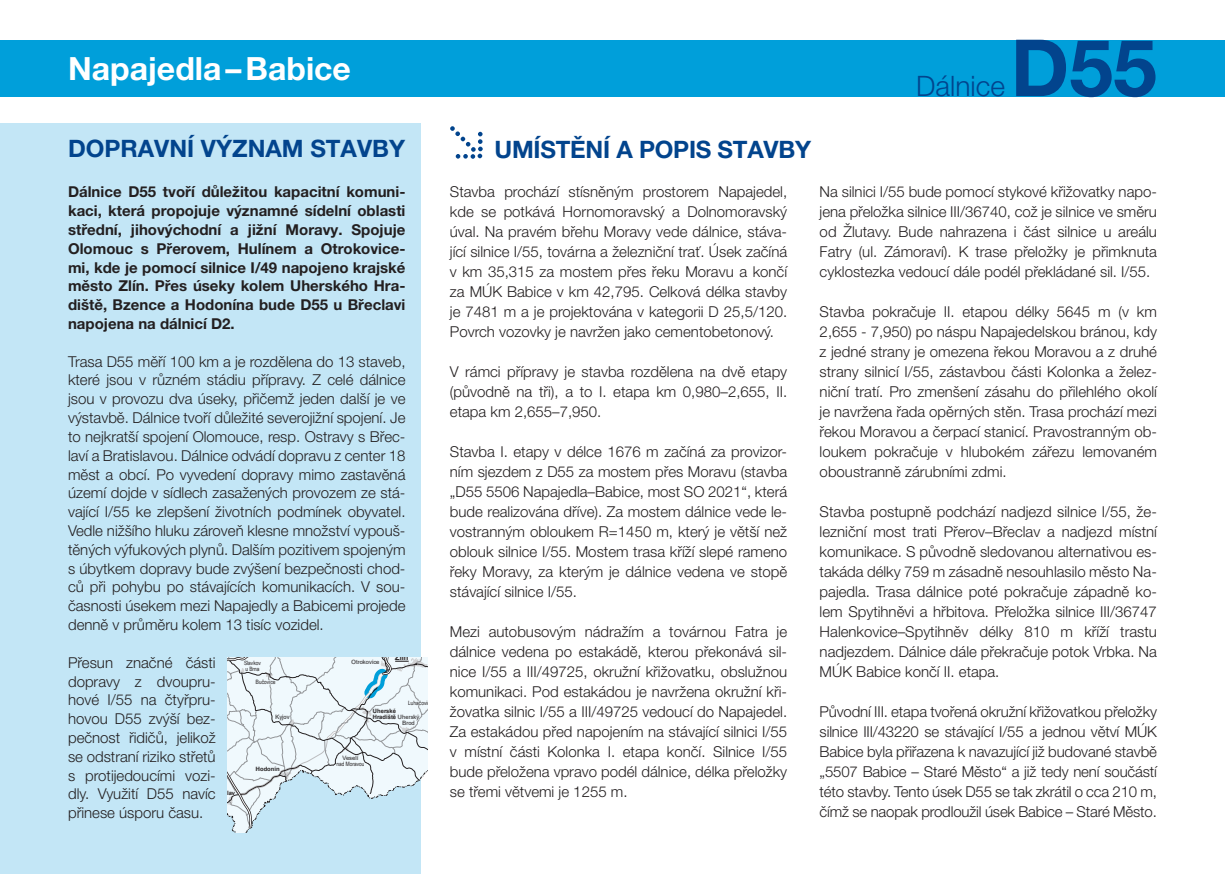
<style>
.page{position:relative;width:1225px;height:874px;background:#fff}
.page>*{position:absolute;margin:0;border:0;box-sizing:border-box;transform-origin:0 0}
.t1{font:700 78.8px "Helvetica Neue LT Pro";color:#02448d}
.t2{font:700 32px "Helvetica Neue LT Pro";color:#fff}
.t3{font:300 28.2px "Helvetica Neue LT Pro";color:#02448d}
.t4{font:700 24px "Helvetica Neue LT Pro";color:#02448d}
.t5{font:300 15px/20px "Helvetica Neue LT Pro";color:#231f20;text-align:justify}
.t6{font:700 15px/18.8px "Helvetica Neue LT Pro";color:#231f20;text-align:justify}
.t7{font:700 7.4px "Arial";color:#231f20}
.t8{font:5.8px/6px "Arial Narrow";color:#231f20;text-align:center}
.t9{font:5.8px/6.2px "Arial";color:#231f20}
.t10{font:700 5.8px "Arial";color:#231f20}
.s1{font-weight:700}
.s2{font-family:"Arial"}
</style>
<div class="page">
<div style="left:0;top:40px;width:1225px;height:56px;background:#009fda"></div>
<div style="left:0;top:123px;width:421px;height:750px;background:#c3e6f6"></div>
<svg style="left:227px;top:657px;width:201px;height:175px"></svg>
<svg style="left:450px;top:126px;width:33px;height:33px"></svg>
<p class="t2" style="left:68px;top:48px;width:284px">Napajedla–Babice</p>
<p class="t4" style="left:68px;top:133px;width:338px">DOPRAVNÍ VÝZNAM STAVBY</p>
<p class="t6" style="left:68px;top:182px;width:339px">Dálnice D55 tvoří důležitou kapacitní komuni&shy;kaci, která propojuje významné sídelní oblasti střední, jihovýchodní a jižní Moravy. Spojuje Olomouc s Přerovem, Hulínem a Otrokovice&shy;mi, kde je pomocí silnice I/49 napojeno krajské město Zlín. Přes úseky kolem Uherského Hra&shy;diště, Bzence a Hodonína bude D55 u Břeclavi napojena na dálnicí D2.</p>
<p class="t5" style="left:68px;top:351px;width:339px;line-height:18.8px">Trasa D55 měří 100 km a je rozdělena do 13 staveb, které jsou v různém stádiu přípravy. Z celé dálnice jsou v provozu dva úseky, přičemž jeden další je ve výstavbě. Dálnice tvoří důležité severojižní spojení. Je to nejkratší spojení Olomouce, resp. Ostravy s Břec&shy;laví a Bratislavou. Dálnice odvádí dopravu z center 18 měst a obcí. Po vyvedení dopravy mimo zastavěná území dojde v sídlech zasažených provozem ze stá&shy;vající I/55 ke zlepšení životních podmínek obyvatel.<br>Vedle nižšího hluku zároveň klesne množství vypouš&shy;těných výfukových plynů. Dalším pozitivem spojeným s úbytkem dopravy bude zvýšení bezpečnosti chod&shy;ců při pohybu po stávajících komunikacích. V sou&shy;časnosti úsekem mezi Napajedly a Babicemi projede denně v průměru kolem 13 tisíc vozidel.</p>
<p class="t5" style="left:68px;top:652px;width:149px;line-height:18.8px">Přesun značné části dopravy z dvoupru&shy;hové I/55 na čtyřpru&shy;hovou D55 zvýší bez&shy;pečnost řidičů, jelikož se odstraní riziko střetů s protijedoucími vozi&shy;dly. Využití D55 navíc přinese úsporu času.</p>
<p class="t7" style="left:395px;top:652px;width:15px">Zlín</p>
<p class="t8" style="left:244px;top:659px;width:18px;text-align:left">Slavkov u Brna</p>
<p class="t9" style="left:351px;top:658px;width:29px">Otrokovice</p>
<p class="t10" style="left:373px;top:706px;width:25px">Uherské</p>
<p class="t8" style="left:256px;top:678px;width:21px">Bučovice</p>
<p class="t8" style="left:408px;top:699px;width:26px">Luhačovice</p>
<p class="t9" style="left:402px;top:713px;width:18px;text-indent:-30px"><span class="s1">Hradiště</span> Uherský<br>Brod</p>
<p class="t9" style="left:275px;top:714px;width:16px">Kyjov</p>
<p class="t8" style="left:336px;top:754px;width:30px"><span class="s2">Veselí<br></span>nad Moravou</p>
<p class="t10" style="left:256px;top:764px;width:25px">Hodonín</p>
<p class="t10" style="left:214px;top:788px;width:23px">Břeclav</p>
<p class="t4" style="left:494px;top:135px;width:318px">UMÍSTĚNÍ A POPIS STAVBY</p>
<p class="t3" style="left:916px;top:69px;width:90px">Dálnice</p>
<p class="t1" style="left:1010px;top:19px;width:148px">D55</p>
<p class="t5" style="left:450px;top:181px;width:339px">Stavba prochází stísněným prostorem Napajedel, kde se potkává Hornomoravský a Dolnomoravský úval. Na pravém břehu Moravy vede dálnice, stáva&shy;jící silnice I/55, továrna a železniční trať. Úsek začíná v km 35,315 za mostem přes řeku Moravu a končí za MÚK Babice v km 42,795. Celková délka stavby je 7481 m a je projektována v kategorii D 25,5/120.<br>Povrch vozovky je navržen jako cementobetonový.</p>
<p class="t5" style="left:450px;top:361px;width:339px">V rámci přípravy je stavba rozdělena na dvě etapy (původně na tři), a to I. etapa km 0,980–2,655, II. etapa km 2,655–7,950.</p>
<p class="t5" style="left:450px;top:441px;width:339px">Stavba I. etapy v délce 1676 m začíná za provizor&shy;ním sjezdem z D55 za mostem přes Moravu (stavba „D55 5506 Napajedla–Babice, most SO 2021“, která bude realizována dříve). Za mostem dálnice vede le&shy;vostranným obloukem R=1450 m, který je větší než oblouk silnice I/55. Mostem trasa kříží slepé rameno řeky Moravy, za kterým je dálnice vedena ve stopě stávající silnice I/55.</p>
<p class="t5" style="left:450px;top:621px;width:339px">Mezi autobusovým nádražím a továrnou Fatra je dálnice vedena po estakádě, kterou překonává sil&shy;nice I/55 a III/49725, okružní křižovatku, obslužnou komunikaci. Pod estakádou je navržena okružní kři&shy;žovatka silnic I/55 a III/49725 vedoucí do Napajedel.<br>Za estakádou před napojením na stávající silnici I/55 v místní části Kolonka I. etapa končí. Silnice I/55 bude přeložena vpravo podél dálnice, délka přeložky se třemi větvemi je 1255 m.</p>
<p class="t5" style="left:819px;top:181px;width:339px">Na silnici I/55 bude pomocí stykové křižovatky napo&shy;jena přeložka silnice III/36740, což je silnice ve směru od Žlutavy. Bude nahrazena i část silnice u areálu Fatry (ul. Zámoraví). K trase přeložky je přimknuta cyklostezka vedoucí dále podél překládané sil. I/55.</p>
<p class="t5" style="left:819px;top:301px;width:339px">Stavba pokračuje II. etapou délky 5645 m (v km 2,655 - 7,950) po náspu Napajedelskou bránou, kdy z jedné strany je omezena řekou Moravou a z druhé strany silnicí I/55, zástavbou části Kolonka a želez&shy;niční tratí. Pro zmenšení zásahu do přilehlého okolí je navržena řada opěrných stěn. Trasa prochází mezi řekou Moravou a čerpací stanicí. Pravostranným ob&shy;loukem pokračuje v hlubokém zářezu lemovaném oboustranně zárubními zdmi.</p>
<p class="t5" style="left:819px;top:501px;width:339px">Stavba postupně podchází nadjezd silnice I/55, že&shy;lezniční most trati Přerov–Břeclav a nadjezd místní komunikace. S původně sledovanou alternativou es&shy;takáda délky 759 m zásadně nesouhlasilo město Na&shy;pajedla. Trasa dálnice poté pokračuje západně ko&shy;lem Spytihněvi a hřbitova. Přeložka silnice III/36747<br>Halenkovice–Spytihněv délky 810 m kříží trastu nadjezdem. Dálnice dále překračuje potok Vrbka. Na MÚK Babice končí II. etapa.</p>
<p class="t5" style="left:819px;top:701px;width:339px">Původní III. etapa tvořená okružní křižovatkou přeložky silnice III/43220 se stávající I/55 a jednou větví MÚK Babice byla přiřazena k navazující již budované stavbě „5507 Babice – Staré Město“ a již tedy není součástí této stavby. Tento úsek D55 se tak zkrátil o cca 210 m, čímž se naopak prodloužil úsek Babice – Staré Město.</p>
</div>
